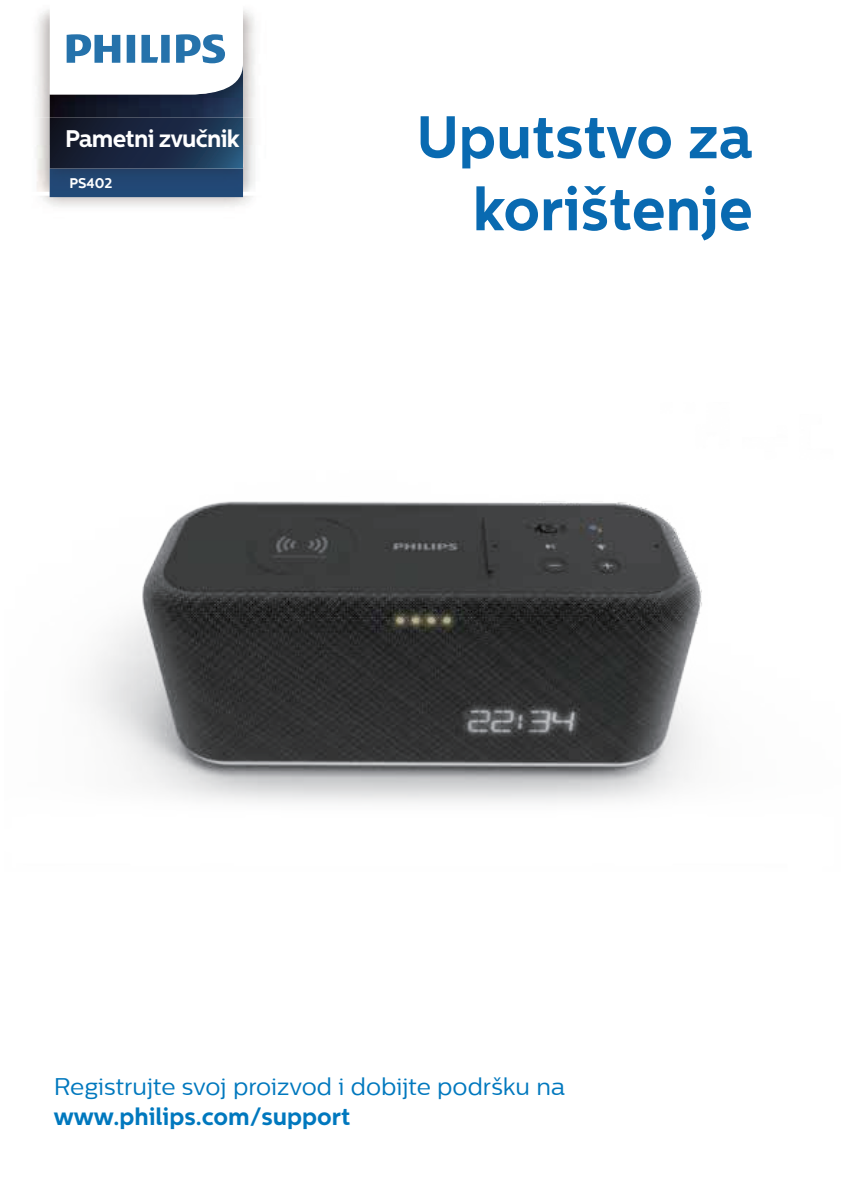
<style>
.page{position:relative;width:842px;height:1190px;background:#fff}
.page>*{position:absolute;margin:0;border:0;box-sizing:border-box;transform-origin:0 0}
.t1{font:700 60px/72px "Centrale Sans";color:#096ab1;text-align:right}
.t2{font:24px "Centrale Sans";color:#0078be}
.t3{font:700 24px "Centrale Sans";color:#0078be}
.t4{font:700 24px "Centrale Sans";letter-spacing:-.03em;color:#fff}
.t5{font:700 14px "Centrale Sans";color:#fff}
</style>
<div class="page">
<img style="left:37px;top:124px;width:218px;height:21px">
<img style="left:33px;top:145px;width:233px;height:47px">
<img style="left:50px;top:169px;width:193px;height:28px">
<svg style="left:50px;top:124px;width:194px;height:45px;background:#1b2c45"></svg>
<img style="left:36px;top:9px;width:219px;height:115px">
<img style="left:50px;top:94px;width:193px;height:24px">
<svg style="left:50px;top:9px;width:193px;height:85px"></svg>
<img style="left:90px;top:501px;width:612px;height:302px">
<p class="t4" style="left:65px;top:124px;width:176px">Pametni zvučnik</p>
<p class="t5" style="left:69px;top:175px;width:45px">PS402</p>
<p class="t1" style="left:416px;top:101px;width:338px">Uputstvo za korištenje</p>
<p class="t2" style="left:54px;top:1073px;width:513px">Registrujte svoj proizvod i dobijte podršku na</p>
<p class="t3" style="left:54px;top:1103px;width:298px">www.philips.com/support</p>
</div>
